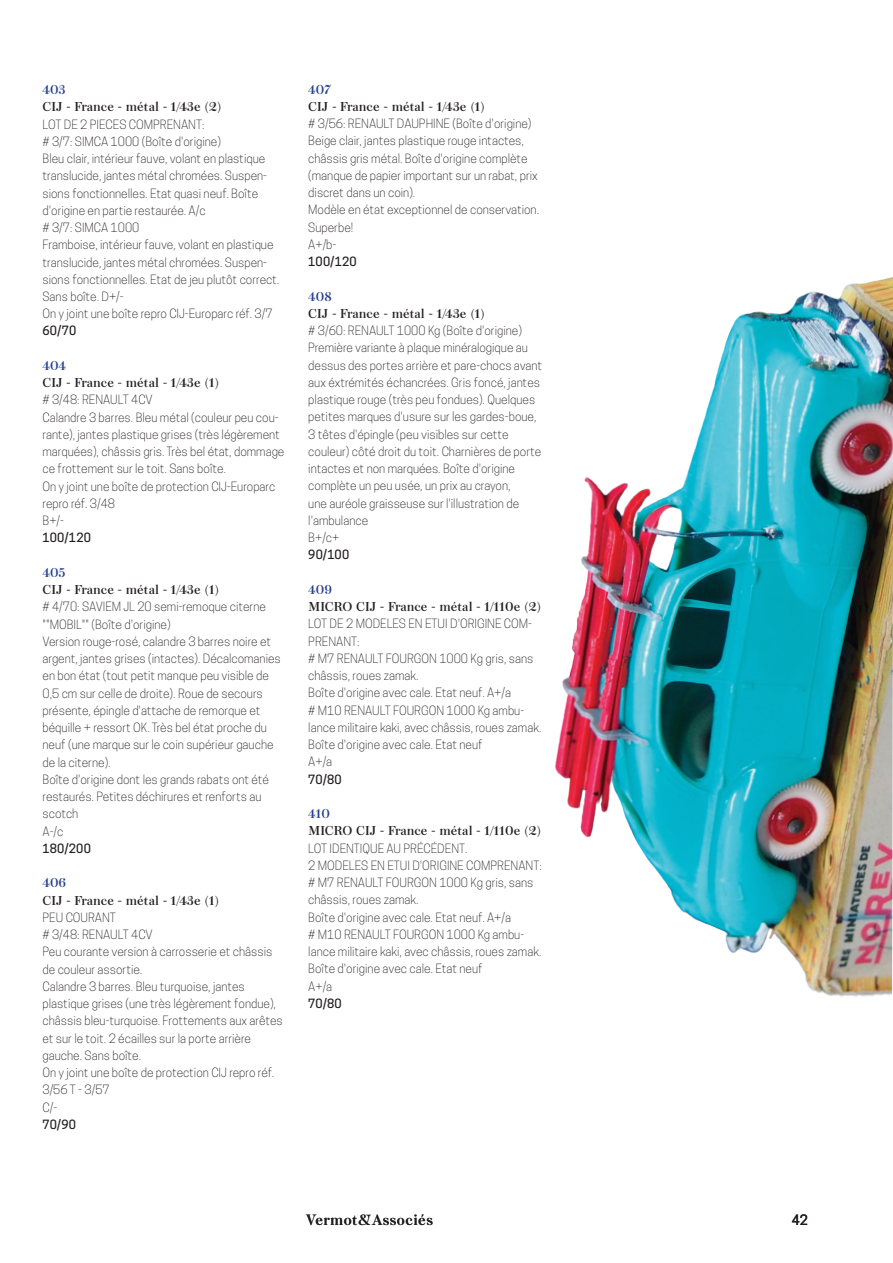
<style>
.page{position:relative;width:893px;height:1263px;background:#fff}
.page>*{position:absolute;margin:0;border:0;box-sizing:border-box;transform-origin:0 0}
.t1{font:13.8px "Peckham";letter-spacing:.03em;color:#231f20}
.t2{font:500 13.5px "Cooper Hewitt";color:#231f20}
.t3{font:300 12px/17.2px "Cooper Hewitt";color:#231f20}
.t4{font:12px "Peckham";color:#231f20}
.t5{font:500 12px "Cooper Hewitt";letter-spacing:.015em;color:#231f20}
.t6{font:12px "Peckham";color:#253f8e}
</style>
<div class="page">
<img style="left:555px;top:277px;width:338px;height:720px">
<p class="t6" style="left:43px;top:80px;width:25px">403</p>
<p class="t4" style="left:43px;top:97px;width:181px">CIJ - France - métal - 1/43e (2)</p>
<p class="t3" style="left:43px;top:115px;width:238px">LOT DE 2 PIECES COMPRENANT:<br># 3/7: SIMCA 1000 (Boîte d'origine)<br>Bleu clair, intérieur fauve, volant en plastique translucide, jantes métal chromées. Suspen&shy;sions fonctionnelles. Etat quasi neuf. Boîte d'origine en partie restaurée. A/c<br># 3/7: SIMCA 1000<br>Framboise, intérieur fauve, volant en plastique translucide, jantes métal chromées. Suspen&shy;sions fonctionnelles. Etat de jeu plutôt correct.<br>Sans boîte. D+/-<br>On y joint une boîte repro CIJ-Europarc réf. 3/7</p>
<p class="t5" style="left:43px;top:324px;width:35px">60/70</p>
<p class="t6" style="left:43px;top:356px;width:25px">404</p>
<p class="t4" style="left:43px;top:373px;width:179px">CIJ - France - métal - 1/43e (1)</p>
<p class="t3" style="left:43px;top:391px;width:243px"># 3/48: RENAULT 4CV<br>Calandre 3 barres. Bleu métal (couleur peu cou&shy;rante), jantes plastique grises (très légèrement marquées), châssis gris. Très bel état, dommage ce frottement sur le toit. Sans boîte.<br>On y joint une boîte de protection CIJ-Europarc repro réf. 3/48<br>B+/-</p>
<p class="t5" style="left:43px;top:531px;width:50px">100/120</p>
<p class="t6" style="left:43px;top:563px;width:25px">405</p>
<p class="t4" style="left:43px;top:580px;width:179px">CIJ - France - métal - 1/43e (1)</p>
<p class="t3" style="left:43px;top:598px;width:240px"># 4/70: SAVIEM JL 20 semi-remoque citerne ""MOBIL"" (Boîte d'origine)<br>Version rouge-rosé, calandre 3 barres noire et argent, jantes grises (intactes). Décalcomanies en bon état (tout petit manque peu visible de 0,5 cm sur celle de droite). Roue de secours présente, épingle d'attache de remorque et béquille + ressort OK. Très bel état proche du neuf (une marque sur le coin supérieur gauche de la citerne).<br>Boîte d'origine dont les grands rabats ont été restaurés. Petites déchirures et renforts au scotch<br>A-/c</p>
<p class="t5" style="left:43px;top:841px;width:50px">180/200</p>
<p class="t6" style="left:43px;top:873px;width:25px">406</p>
<p class="t4" style="left:43px;top:890px;width:179px">CIJ - France - métal - 1/43e (1)</p>
<p class="t3" style="left:43px;top:909px;width:242px">PEU COURANT<br># 3/48: RENAULT 4CV<br>Peu courante version à carrosserie et châssis de couleur assortie.<br>Calandre 3 barres. Bleu turquoise, jantes plastique grises (une très légèrement fondue), châssis bleu-turquoise. Frottements aux arêtes et sur le toit. 2 écailles sur la porte arrière gauche. Sans boîte.<br>On y joint une boîte de protection CIJ repro réf.<br>3/56 T - 3/57<br>C/-</p>
<p class="t5" style="left:43px;top:1117px;width:35px">70/90</p>
<p class="t6" style="left:308px;top:79px;width:24px">407</p>
<p class="t4" style="left:308px;top:97px;width:179px">CIJ - France - métal - 1/43e (1)</p>
<p class="t3" style="left:308px;top:115px;width:232px"># 3/56: RENAULT DAUPHINE (Boîte d'origine)<br>Beige clair, jantes plastique rouge intactes, châssis gris métal. Boîte d'origine complète (manque de papier important sur un rabat, prix discret dans un coin).<br>Modèle en état exceptionnel de conservation.<br>Superbe!<br>A+/b-</p>
<p class="t5" style="left:308px;top:255px;width:50px">100/120</p>
<p class="t6" style="left:308px;top:286px;width:25px">408</p>
<p class="t4" style="left:308px;top:304px;width:179px">CIJ - France - métal - 1/43e (1)</p>
<p class="t3" style="left:308px;top:322px;width:235px"># 3/60: RENAULT 1000 Kg (Boîte d'origine)<br>Première variante à plaque minéralogique au dessus des portes arrière et pare-chocs avant aux éxtrémités échancrées. Gris foncé, jantes plastique rouge (très peu fondues). Quelques petites marques d'usure sur les gardes-boue, 3 têtes d'épingle (peu visibles sur cette couleur) côté droit du toit. Charnières de porte intactes et non marquées. Boîte d'origine complète un peu usée, un prix au crayon,<br>une auréole graisseuse sur l'illustration de l'ambulance<br>B+/c+</p>
<p class="t5" style="left:308px;top:548px;width:43px">90/100</p>
<p class="t6" style="left:308px;top:580px;width:25px">409</p>
<p class="t4" style="left:308px;top:597px;width:235px">MICRO CIJ - France - métal - 1/110e (2)</p>
<p class="t3" style="left:308px;top:615px;width:235px">LOT DE 2 MODELES EN ETUI D'ORIGINE COM-<br>PRENANT:<br># M7 RENAULT FOURGON 1000 Kg gris, sans châssis, roues zamak.<br>Boîte d'origine avec cale. Etat neuf. A+/a<br># M10 RENAULT FOURGON 1000 Kg ambu&shy;lance militaire kaki, avec châssis, roues zamak.<br>Boîte d'origine avec cale. Etat neuf<br>A+/a</p>
<p class="t5" style="left:308px;top:772px;width:35px">70/80</p>
<p class="t6" style="left:308px;top:804px;width:23px">410</p>
<p class="t4" style="left:308px;top:821px;width:235px">MICRO CIJ - France - métal - 1/110e (2)</p>
<p class="t3" style="left:308px;top:839px;width:235px">LOT IDENTIQUE AU PRÉCÉDENT.<br>2 MODELES EN ETUI D'ORIGINE COMPRENANT: # M7 RENAULT FOURGON 1000 Kg gris, sans châssis, roues zamak.<br>Boîte d'origine avec cale. Etat neuf. A+/a<br># M10 RENAULT FOURGON 1000 Kg ambu&shy;lance militaire kaki, avec châssis, roues zamak.<br>Boîte d'origine avec cale. Etat neuf<br>A+/a</p>
<p class="t5" style="left:308px;top:996px;width:35px">70/80</p>
<p class="t1" style="left:306px;top:1209px;width:128px">Vermot&amp;Associés</p>
<p class="t2" style="left:792px;top:1212px;width:18px">42</p>
</div>
